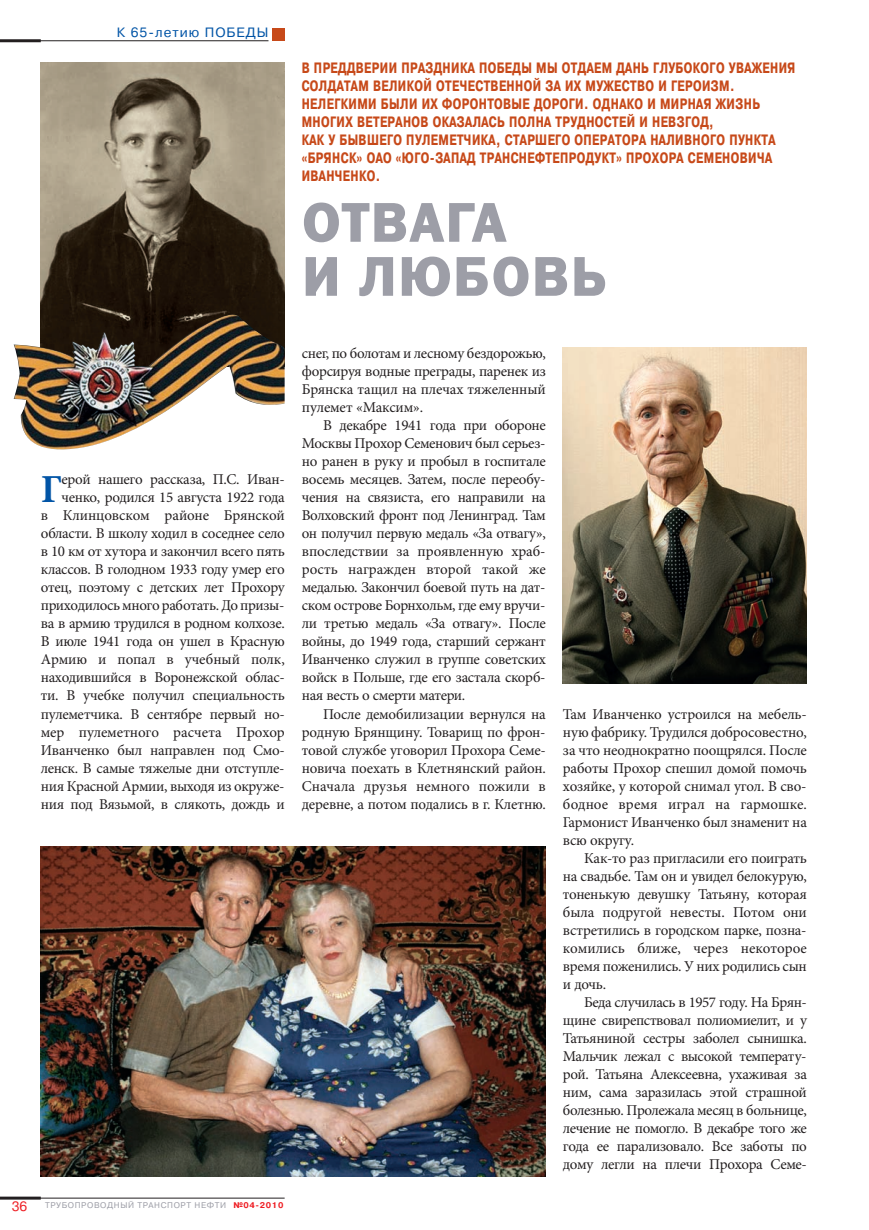
<style>
.page{position:relative;width:869px;height:1230px;background:#fff}
.page>*{position:absolute;margin:0;border:0;box-sizing:border-box;transform-origin:0 0}
.t1{font:54px/54px "Franklin Gothic Demi C";letter-spacing:.05em;color:#9d9ea7}
.t2{font:700 39.75px "Minion Pro";color:#0154a6}
.t3{font:15px/18px "Minion Pro";letter-spacing:-.02em;color:#231f20;text-align:justify}
.t4{font:700 15px/18px "Pragmatica Cond C";letter-spacing:.03em;color:#c74919;scale:.9 1}
.t5{font:13.5px "Pragmatica C";letter-spacing:.075em;color:#0154a6}
.t6{font:13.5px "Pragmatica C";color:#ee1d23}
.t7{font:8.25px "Pragmatica C";letter-spacing:.075em;color:#9d9ea7}
.s1{font-weight:700;color:#ee1d23}
</style>
<div class="page">
<img style="left:0;top:28px;width:807px;height:1172px">
<p class="t5" style="left:117px;top:25px;width:153px">К 65-летию ПОБЕДЫ</p>
<p class="t4" style="left:301px;top:58px;width:550px">В ПРЕДДВЕРИИ ПРАЗДНИКА ПОБЕДЫ МЫ ОТДАЕМ ДАНЬ ГЛУБОКОГО УВАЖЕНИЯ СОЛДАТАМ ВЕЛИКОЙ ОТЕЧЕСТВЕННОЙ ЗА ИХ МУЖЕСТВО И ГЕРОИЗМ.<br>НЕЛЕГКИМИ БЫЛИ ИХ ФОРОНТОВЫЕ ДОРОГИ. ОДНАКО И МИРНАЯ ЖИЗНЬ МНОГИХ ВЕТЕРАНОВ ОКАЗАЛАСЬ ПОЛНА ТРУДНОСТЕЙ И НЕВЗГОД,<br>КАК У БЫВШЕГО ПУЛЕМЕТЧИКА, СТАРШЕГО ОПЕРАТОРА НАЛИВНОГО ПУНКТА «БРЯНСК» ОАО «ЮГО-ЗАПАД ТРАНСНЕФТЕПРОДУКТ» ПРОХОРА СЕМЕНОВИЧА ИВАНЧЕНКО.</p>
<h1 class="t1" style="left:302px;top:195px;width:305px">ОТВАГА<br>И ЛЮБОВЬ</h1>
<p class="t3" style="left:41px;top:472px;width:245px;text-align:right">ерой нашего рассказа, П.С. Иван&shy;ченко, родился 15 августа 1922 года<br>в Клинцовском районе Брянской области. В школу ходил в соседнее село в 10 км от хутора и закончил всего пять классов. В голодном 1933 году умер его отец, поэтому с детских лет Прохору приходилось много работать. До призы&shy;ва в армию трудился в родном колхозе.<br>В июле 1941 года он ушел в Красную Армию и попал в учебный полк, находившийся в Воронежской облас&shy;ти. В учебке получил специальность пулеметчика. В сентябре первый но&shy;мер пулеметного расчета Прохор Иванченко был направлен под Смо&shy;ленск. В самые тяжелые дни отступле&shy;ния Красной Армии, выходя из окруже&shy;ния под Вязьмой, в слякоть, дождь и</p>
<h2 class="t2" style="left:41px;top:475px;width:23px">Г</h2>
<p class="t6" style="left:12px;top:1198px;width:17px">36</p>
<p class="t7" style="left:45px;top:1200px;width:240px">ТРУБОПРОВОДНЫЙ ТРАНСПОРТ НЕФТИ <span class="s1">№04-2010</span></p>
<p class="t3" style="left:302px;top:346px;width:245px">снег, по болотам и лесному бездорожью, форсируя водные преграды, паренек из Брянска тащил на плечах тяжеленный пулемет «Максим».</p>
<p class="t3" style="left:302px;top:418px;width:245px;text-indent:21px">В декабре 1941 года при обороне Москвы Прохор Семенович был серьез&shy;но ранен в руку и пробыл в госпитале восемь месяцев. Затем, после переобу&shy;чения на связиста, его направили на Волховский фронт под Ленинград. Там он получил первую медаль «За отвагу», впоследствии за проявленную храб&shy;рость награжден второй такой же медалью. Закончил боевой путь на дат&shy;ском острове Борнхольм, где ему вручи&shy;ли третью медаль «За отвагу». После войны, до 1949 года, старший сержант Иванченко служил в группе советских войск в Польше, где его застала скорб&shy;ная весть о смерти матери.</p>
<p class="t3" style="left:302px;top:706px;width:245px;text-indent:21px">После демобилизации вернулся на родную Брянщину. Товарищ по фрон&shy;товой службе уговорил Прохора Семе&shy;новича поехать в Клетнянский район.<br>Сначала друзья немного пожили в деревне, а потом подались в г. Клетню.</p>
<p class="t3" style="left:562px;top:706px;width:245px">Там Иванченко устроился на мебель&shy;ную фабрику. Трудился добросовестно, за что неоднократно поощрялся. После работы Прохор спешил домой помочь хозяйке, у которой снимал угол. В сво&shy;бодное время играл на гармошке.<br>Гармонист Иванченко был знаменит на всю округу.</p>
<p class="t3" style="left:562px;top:850px;width:245px;text-indent:21px">Как-то раз пригласили его поиграть на свадьбе. Там он и увидел белокурую, тоненькую девушку Татьяну, которая была подругой невесты. Потом они встретились в городском парке, позна&shy;комились ближе, через некоторое время поженились. У них родились сын и дочь.</p>
<p class="t3" style="left:562px;top:994px;width:245px;text-indent:21px">Беда случилась в 1957 году. На Брян&shy;щине свирепствовал полиомиелит, и у Татьяниной сестры заболел сынишка.<br>Мальчик лежал с высокой температу&shy;рой. Татьяна Алексеевна, ухаживая за ним, сама заразилась этой страшной болезнью. Пролежала месяц в больнице, лечение не помогло. В декабре того же года ее парализовало. Все заботы по дому легли на плечи Прохора Семе-</p>
</div>
